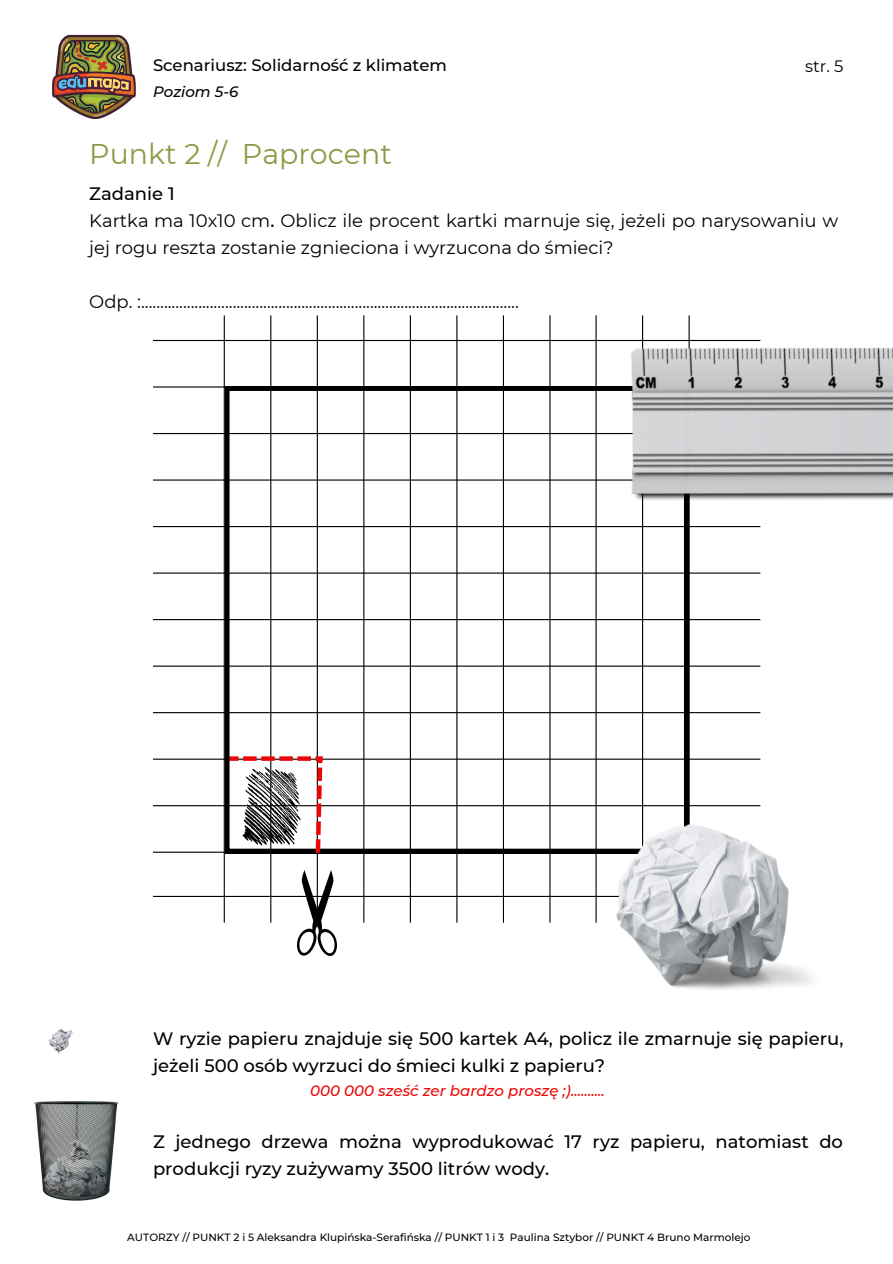
<style>
.page{position:relative;width:893px;height:1264px;background:#fff}
.page>*{position:absolute;margin:0;border:0;box-sizing:border-box;transform-origin:0 0}
.t1{font:28.5px "Montserrat";color:#889c45}
.t2{font:18px/27px "Montserrat";color:#000}
.t3{font:500 18px/27px "Montserrat";color:#000}
.t4{font:500 16.5px "Montserrat";color:#000}
.t5{font:16.5px "Montserrat";color:#000}
.t6{font:italic 500 15px "Montserrat";color:#ed0606}
.t7{font:italic 500 15px "Montserrat";color:#000}
.t8{font:500 10.5px "Montserrat";color:#000}
.s1{font-weight:500}
</style>
<div class="page">
<img style="left:52px;top:34px;width:84px;height:85px">
<hr style="left:153px;top:895px;width:607px;height:2px;background:#000">
<hr style="left:153px;top:851px;width:607px;height:1px;background:#000">
<hr style="left:153px;top:805px;width:607px;height:1px;background:#000">
<hr style="left:153px;top:758px;width:607px;height:1px;background:#000">
<hr style="left:153px;top:712px;width:607px;height:1px;background:#000">
<hr style="left:153px;top:665px;width:607px;height:1px;background:#000">
<hr style="left:153px;top:619px;width:607px;height:1px;background:#000">
<hr style="left:153px;top:572px;width:607px;height:1px;background:#000">
<hr style="left:153px;top:526px;width:607px;height:1px;background:#000">
<hr style="left:153px;top:479px;width:607px;height:1px;background:#000">
<hr style="left:153px;top:433px;width:607px;height:1px;background:#000">
<hr style="left:153px;top:386px;width:607px;height:1px;background:#000">
<hr style="left:153px;top:340px;width:607px;height:1px;background:#000">
<hr style="left:224px;top:315px;width:1px;height:607px;background:#000">
<hr style="left:270px;top:315px;width:1px;height:607px;background:#000">
<hr style="left:317px;top:315px;width:1px;height:607px;background:#000">
<hr style="left:363px;top:315px;width:1px;height:607px;background:#000">
<hr style="left:410px;top:315px;width:1px;height:607px;background:#000">
<hr style="left:456px;top:315px;width:1px;height:607px;background:#000">
<hr style="left:503px;top:315px;width:1px;height:607px;background:#000">
<hr style="left:549px;top:315px;width:1px;height:607px;background:#000">
<img style="left:34px;top:1029px;width:85px;height:172px">
<svg style="left:225px;top:387px;width:340px;height:466px"></svg>
<svg style="left:315px;top:756px;width:8px;height:96px"></svg>
<img style="left:298px;top:870px;width:38px;height:85px">
<img style="left:628px;top:933px;width:185px;height:57px">
<img style="left:565px;top:315px;width:327px;height:618px">
<p class="t4" style="left:153px;top:55px;width:295px">Scenariusz: Solidarność z klimatem</p>
<p class="t7" style="left:153px;top:82px;width:87px">Poziom 5-6</p>
<p class="t1" style="left:89px;top:136px;width:304px">Punkt 2 // Paprocent</p>
<p class="t5" style="left:805px;top:56px;width:40px">str. 5</p>
<p class="t3" style="left:89px;top:180px;width:87px">Zadanie 1</p>
<p class="t2" style="left:89px;top:207px;width:750px">Kartka ma 10x10 cm<span class="s1">.</span> Oblicz ile procent kartki marnuje się, jeżeli po narysowaniu w jej rogu reszta zostanie zgnieciona i wyrzucona do śmieci?</p>
<p class="t2" style="left:89px;top:288px;width:431px">Odp. :...................................................................................................</p>
<p class="t3" style="left:153px;top:1024px;width:692px">W ryzie papieru znajduje się 500 kartek A4, policz ile zmarnuje się papieru, jeżeli 500 osób wyrzuci do śmieci kulki z papieru?</p>
<p class="t6" style="left:310px;top:1081px;width:296px">000 000 sześć zer bardzo proszę ;)..........</p>
<p class="t3" style="left:153px;top:1128px;width:691px">Z jednego drzewa można wyprodukować 17 ryz papieru, natomiast do produkcji ryzy zużywamy 3500 litrów wody.</p>
<p class="t8" style="left:127px;top:1230px;width:624px">AUTORZY // PUNKT 2 i 5 Aleksandra Klupińska-Serafińska // PUNKT 1 i 3 Paulina Sztybor // PUNKT 4 Bruno Marmolejo</p>
</div>
